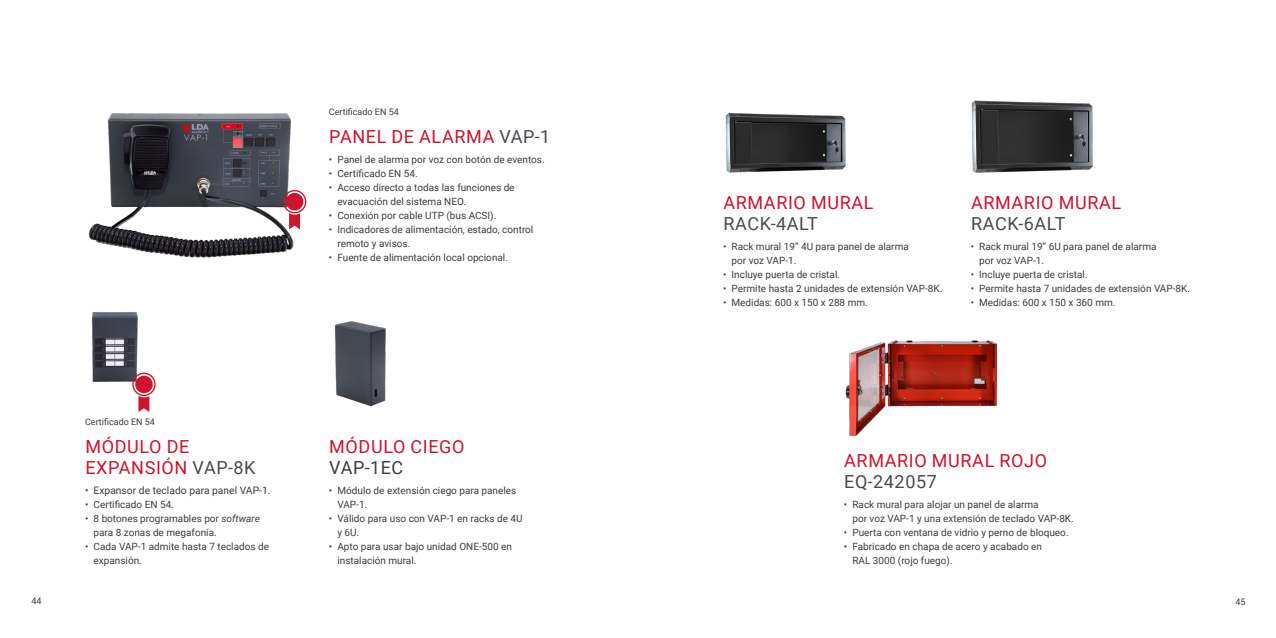
<style>
.page{position:relative;width:1276px;height:638px;background:#fff}
.page>*{position:absolute;margin:0;border:0;box-sizing:border-box;transform-origin:0 0}
.t1{font:18px/21.6px "Roboto";letter-spacing:.035em;color:#ce132d}
.t2{font:18px "Roboto";letter-spacing:.035em;color:#474b4f}
.t3{font:18px "Roboto";letter-spacing:.035em;color:#393e42}
.t4{font:10.3px "Roboto";color:#393e42}
.t5{font:10px/14px "Roboto";color:#393e42}
.t6{font:9px "Roboto";color:#393e42}
.s1{color:#474b4f}
.s2{font-style:italic}
</style>
<div class="page">
<img style="left:88px;top:113px;width:206px;height:145px">
<img style="left:335px;top:321px;width:51px;height:86px">
<svg style="left:283px;top:190px;width:23px;height:39px"></svg>
<div style="left:286px;top:193px;width:17px;height:17px;background:#ce132d;border-radius:50%"></div>
<img style="left:91px;top:311px;width:47px;height:71px">
<svg style="left:132px;top:373px;width:24px;height:39px"></svg>
<div style="left:135px;top:376px;width:18px;height:17px;background:#ce132d;border-radius:50%"></div>
<img style="left:725px;top:113px;width:121px;height:60px">
<img style="left:845px;top:341px;width:151px;height:94px">
<img style="left:971px;top:100px;width:122px;height:73px">
<p class="t6" style="left:329px;top:105px;width:71px">Certificado EN 54</p>
<h1 class="t1" style="left:329px;top:125px;width:222px">PANEL DE ALARMA <span class="s1">VAP‑1</span></h1>
<p class="t5" style="left:329px;top:152px;width:217px">• Panel de alarma por voz con botón de eventos.</p>
<p class="t5" style="left:329px;top:166px;width:90px">• Certificado EN 54.</p>
<p class="t5" style="left:337px;top:180px;width:179px;text-indent:-8px">• Acceso directo a todas las funciones de evacuación del sistema NEO.</p>
<p class="t5" style="left:329px;top:208px;width:169px">• Conexión por cable UTP (bus ACSI).</p>
<p class="t5" style="left:337px;top:222px;width:197px;text-indent:-8px">• Indicadores de alimentación, estado, control remoto y avisos.</p>
<p class="t5" style="left:329px;top:250px;width:181px">• Fuente de alimentación local opcional.</p>
<p class="t6" style="left:85px;top:416px;width:71px">Certificado EN 54</p>
<h1 class="t1" style="left:85px;top:435px;width:171px">MÓDULO DE<br>EXPANSIÓN <span class="s1">VAP‑8K</span></h1>
<p class="t4" style="left:85px;top:483px;width:187px">• Expansor de teclado para panel VAP‑1.</p>
<p class="t5" style="left:85px;top:497px;width:90px">• Certificado EN 54.</p>
<p class="t5" style="left:94px;top:511px;width:168px;text-indent:-9px">• 8 botones programables por <span class="s2">software </span>para 8 zonas de megafonía.</p>
<p class="t5" style="left:94px;top:539px;width:177px;text-indent:-8px">• Cada VAP‑1 admite hasta 7 teclados de expansión.</p>
<h1 class="t1" style="left:329px;top:435px;width:137px">MÓDULO CIEGO</h1>
<h1 class="t3" style="left:329px;top:455px;width:76px">VAP‑1EC</h1>
<p class="t5" style="left:337px;top:483px;width:180px;text-indent:-8px">• Módulo de extensión ciego para paneles<br>VAP‑1.</p>
<p class="t5" style="left:337px;top:511px;width:187px;text-indent:-8px">• Válido para uso con VAP‑1 en racks de 4U y 6U.</p>
<p class="t5" style="left:337px;top:539px;width:176px;text-indent:-8px">• Apto para usar bajo unidad ONE‑500 en instalación mural.</p>
<h1 class="t1" style="left:723px;top:191px;width:152px">ARMARIO MURAL</h1>
<h1 class="t2" style="left:723px;top:211px;width:96px">RACK-4ALT</h1>
<p class="t5" style="left:731px;top:239px;width:179px;text-indent:-8px">• Rack mural 19” 4U para panel de alarma por voz VAP‑1.</p>
<p class="t5" style="left:723px;top:267px;width:118px">• Incluye puerta de cristal.</p>
<p class="t5" style="left:723px;top:281px;width:221px">• Permite hasta 2 unidades de extensión VAP‑8K.</p>
<p class="t5" style="left:723px;top:295px;width:146px">• Medidas: 600 x 150 x 288 mm.</p>
<h1 class="t1" style="left:971px;top:191px;width:152px">ARMARIO MURAL</h1>
<h1 class="t2" style="left:971px;top:211px;width:96px">RACK-6ALT</h1>
<p class="t5" style="left:979px;top:239px;width:179px;text-indent:-8px">• Rack mural 19” 6U para panel de alarma por voz VAP‑1.</p>
<p class="t5" style="left:970px;top:267px;width:118px">• Incluye puerta de cristal.</p>
<p class="t5" style="left:970px;top:281px;width:221px">• Permite hasta 7 unidades de extensión VAP‑8K.</p>
<p class="t5" style="left:970px;top:295px;width:146px">• Medidas: 600 x 150 x 360 mm.</p>
<h1 class="t1" style="left:844px;top:449px;width:204px">ARMARIO MURAL ROJO</h1>
<h1 class="t2" style="left:844px;top:469px;width:94px">EQ‑242057</h1>
<p class="t5" style="left:852px;top:497px;width:223px;text-indent:-8px">• Rack mural para alojar un panel de alarma<br>por voz VAP‑1 y una extensión de teclado VAP‑8K.</p>
<p class="t5" style="left:844px;top:525px;width:226px">• Puerta con ventana de vidrio y perno de bloqueo.</p>
<p class="t5" style="left:852px;top:539px;width:191px;text-indent:-8px">• Fabricado en chapa de acero y acabado en<br>RAL 3000 (rojo fuego).</p>
<p class="t6" style="left:31px;top:594px;width:12px">44</p>
<p class="t6" style="left:1235px;top:595px;width:12px">45</p>
</div>
